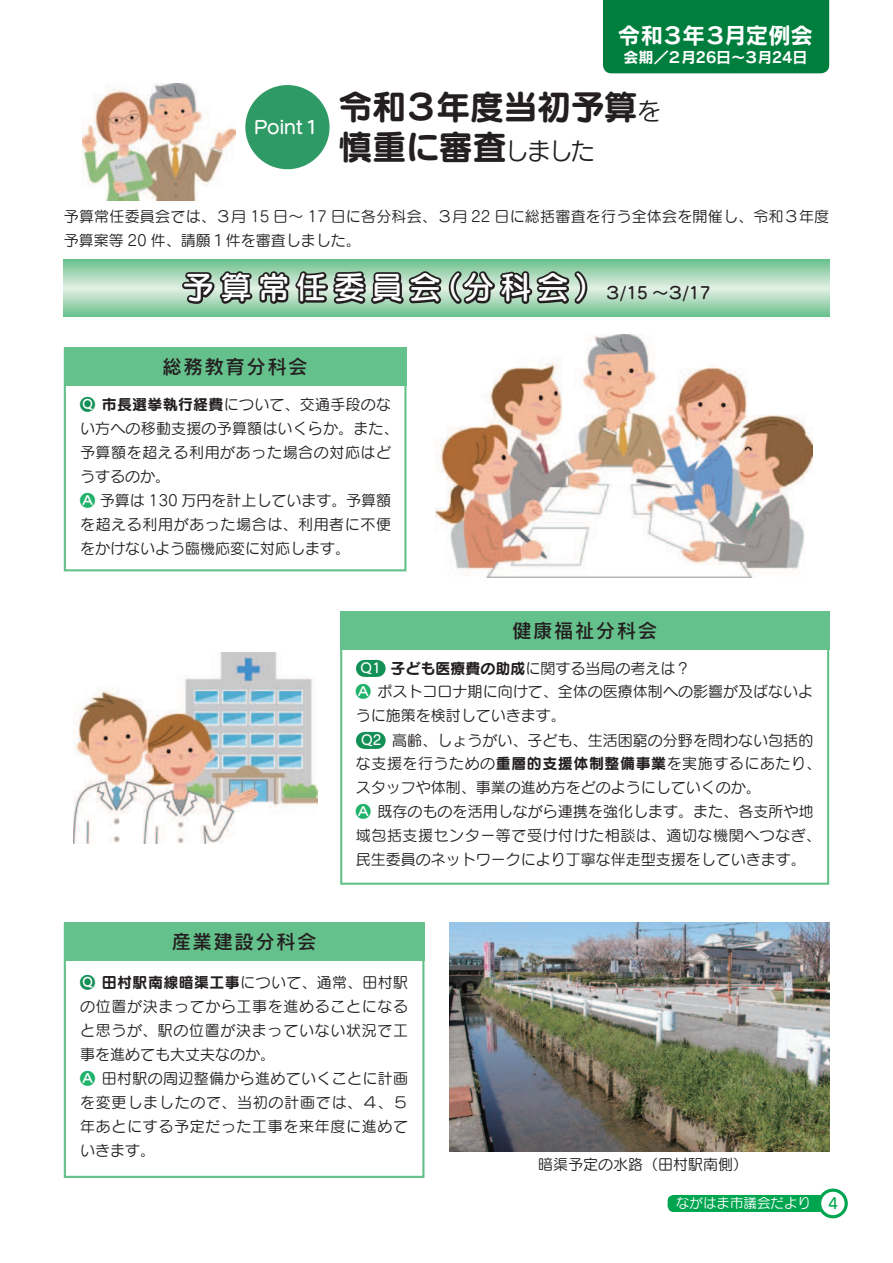
<style>
.page{position:relative;width:893px;height:1263px;background:#fff}
.page>*{position:absolute;margin:0;border:0;box-sizing:border-box;transform-origin:0 0}
.t1{font:34.5px/40.5px "Seurat Pro B";letter-spacing:-.025em;color:#231f20}
.t2{font:31.5px "Seurat Pro DB";letter-spacing:.2em;color:#fff}
.t3{font:22.5px "Rodin Pro B";letter-spacing:-.045em;color:#fff}
.t4{font:19.5px "Rodin Pro DB";letter-spacing:.075em;color:#231f20}
.t5{font:18px "Seurat Pro DB";color:#fff}
.t6{font:15px/24px "Seurat Pro M";letter-spacing:.015em;color:#231f20}
.t7{font:15px/24px "Seurat Pro M";letter-spacing:.045em;color:#231f20}
.t8{font:15px "Rodin Pro B";letter-spacing:-.01em;color:#fff}
.t9{font:13.5px "Seurat CID M";color:#fff}
.s1{font-family:"Seurat Pro M";font-size:24px}
.s2{font-size:16.5px;color:#231f20}
.s3{font-family:"Seurat Pro DB";color:#139055}
.s4{font-family:"Seurat Pro B"}
.s5{font-family:"Seurat Pro DB";color:#1eb26a}
.s6{font-family:"Seurat Pro DB";font-size:13.5px;color:#fff}
.s7{font-family:"Seurat CID DB";font-size:15px;color:#00a54f}
</style>
<div class="page">
<div style="left:668px;top:1195px;width:157px;height:17px;background:#00a54f;border-radius:6px"></div>
<div style="left:820px;top:1190px;width:26px;height:27px;background:#fff;border-radius:50%"></div>
<div style="left:818px;top:1188px;width:30px;height:30px;border:3px solid #00a54f;border-radius:50%"></div>
<img style="left:83px;top:83px;width:153px;height:118px">
<div style="left:603px;top:0;width:226px;height:73px;background:#007e3d"></div>
<div style="left:245px;top:85px;width:85px;height:84px;background:#2e9a65;border-radius:50%"></div>
<svg style="left:64px;top:259px;width:765px;height:57px;background:#9bd4b0"></svg>
<svg style="left:180px;top:265px;width:409px;height:43px;background:#687f6f"></svg>
<div style="left:64px;top:348px;width:342px;height:223px;border:2px solid #65c18b"></div>
<div style="left:64px;top:348px;width:342px;height:38px;background:#65c18b"></div>
<div style="left:64px;top:923px;width:360px;height:255px;border:2px solid #65c18b"></div>
<div style="left:64px;top:923px;width:360px;height:38px;background:#65c18b"></div>
<div style="left:340px;top:611px;width:489px;height:274px;border:2px solid #65c18b"></div>
<div style="left:364px;top:660px;width:13px;height:17px;background:#139055"></div>
<div style="left:364px;top:732px;width:13px;height:17px;background:#139055"></div>
<div style="left:340px;top:611px;width:489px;height:39px;background:#65c18b"></div>
<img style="left:450px;top:923px;width:379px;height:228px">
<img style="left:436px;top:335px;width:376px;height:242px">
<img style="left:74px;top:652px;width:244px;height:192px">
<p class="t5" style="left:254px;top:115px;width:68px">Point１</p>
<h3 class="t3" style="left:618px;top:20px;width:197px">令和３年３月定例会</h3>
<p class="t8" style="left:623px;top:48px;width:185px">会期／２月26日～３月24日</p>
<h1 class="t1" style="left:338px;top:84px;width:325px">令和３年度当初予算<span class="s1">を</span>慎重に審査<span class="s1">しました</span></h1>
<p class="t6" style="left:64px;top:204px;width:767px">予算常任委員会では、３月 15 日～ 17 日に各分科会、３月 22 日に総括審査を行う全体会を開催し、令和３年度予算案等 20 件、請願１件を審査しました。</p>
<h2 class="t2" style="left:183px;top:267px;width:529px">予算常任委員会（分科会）<span class="s2">３/15 ～３/17</span></h2>
<h3 class="t4" style="left:162px;top:354px;width:147px">総務教育分科会</h3>
<p class="t6" style="left:80px;top:391px;width:320px"><span class="s3">Q</span> <span class="s4">市長選挙執行経費</span>について、交通手段のない方への移動支援の予算額はいくらか。また、予算額を超える利用があった場合の対応はどうするのか。<br><span class="s5">A</span> 予算は 130 万円を計上しています。予算額を超える利用があった場合は、利用者に不便をかけないよう臨機応変に対応します。</p>
<h3 class="t4" style="left:512px;top:618px;width:147px">健康福祉分科会</h3>
<h3 class="t4" style="left:171px;top:929px;width:147px">産業建設分科会</h3>
<p class="t6" style="left:361px;top:656px;width:331px"><span class="s6">Q1</span> <span class="s4">子ども医療費の助成</span>に関する当局の考えは？</p>
<p class="t6" style="left:356px;top:679px;width:459px"><span class="s5">A</span> ポストコロナ期に向けて、全体の医療体制への影響が及ばないよ</p>
<p class="t6" style="left:356px;top:703px;width:211px">うに施策を検討していきます。</p>
<p class="t6" style="left:361px;top:728px;width:454px"><span class="s6">Q2</span> 高齢、しょうがい、子ども、生活困窮の分野を問わない包括的</p>
<p class="t6" style="left:356px;top:751px;width:467px">な支援を行うための<span class="s4">重層的支援体制整備事業</span>を実施するにあたり、スタッフや体制、事業の進め方をどのようにしていくのか。<br><span class="s5">A</span> 既存のものを活用しながら連携を強化します。また、各支所や地域包括支援センター等で受け付けた相談は、適切な機関へつなぎ、民生委員のネットワークにより丁寧な伴走型支援をしていきます。</p>
<p class="t7" style="left:80px;top:970px;width:330px"><span class="s3">Q</span> <span class="s4">田村駅南線暗渠工事</span>について、通常、田村駅の位置が決まってから工事を進めることになると思うが、駅の位置が決まっていない状況で工事を進めても大丈夫なのか。<br><span class="s5">A</span> 田村駅の周辺整備から進めていくことに計画を変更しましたので、当初の計画では、４、５年あとにする予定だった工事を来年度に進めていきます。</p>
<p class="t6" style="left:538px;top:1152px;width:211px">暗渠予定の水路（田村駅南側）</p>
<p class="t9" style="left:676px;top:1195px;width:163px">ながはま市議会だより <span class="s7">4</span></p>
</div>
